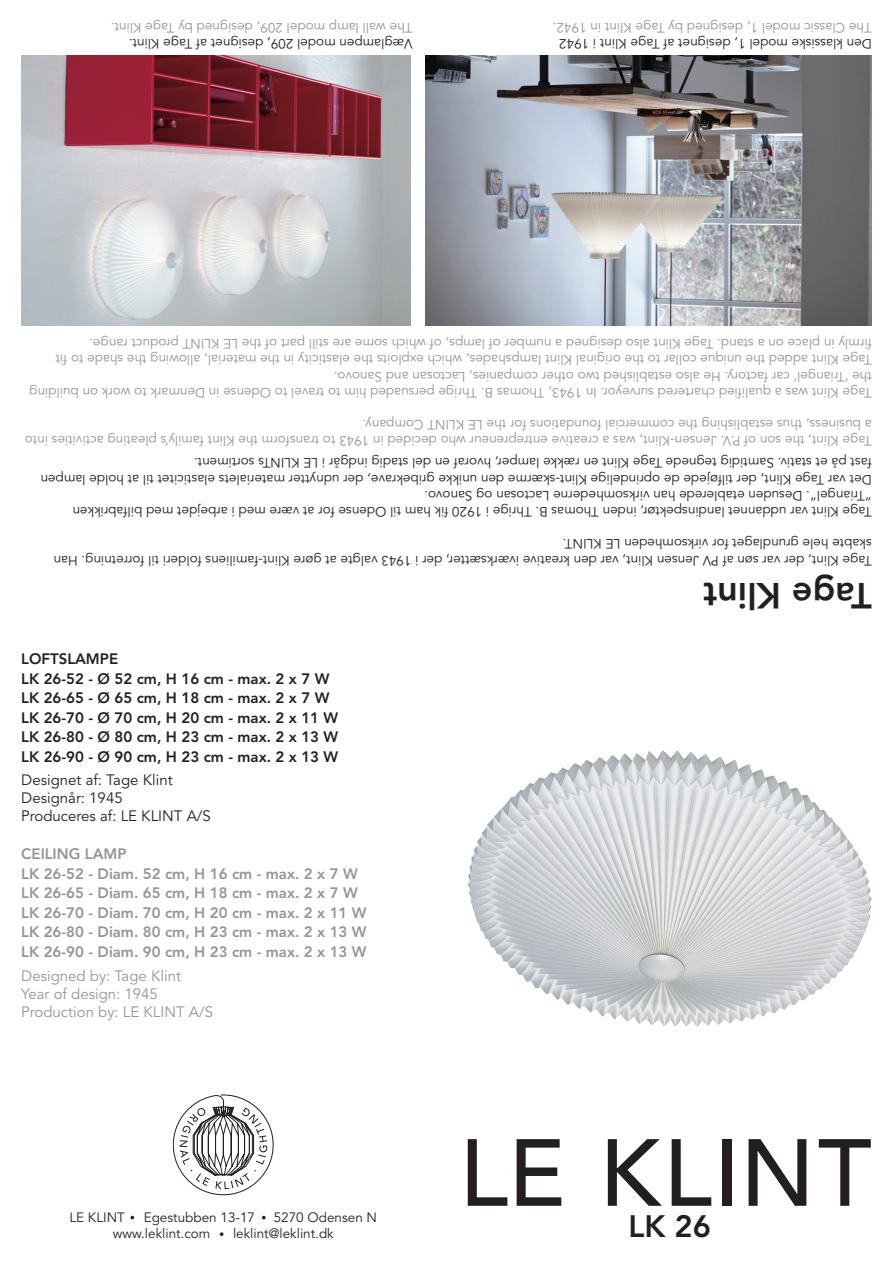
<style>
.page{position:relative;width:893px;height:1263px;background:#fff}
.page>*{position:absolute;margin:0;border:0;box-sizing:border-box;transform-origin:0 0}
.t1{font:800 36px "Avenir";color:#231f20}
.t2{font:800 30.75px "Avenir";color:#231f20}
.t3{font:800 15px/19.5px "Avenir";color:#939598}
.t4{font:800 15px/19.5px "Avenir";color:#231f20}
.t5{font:15px/18px "Avenir";color:#939598}
.t6{font:15px/18px "Avenir";color:#231f20}
.t7{font:13.5px/16.2px "Avenir";color:#231f20}
.t8{font:13.5px/16.2px "Avenir";color:#939598}
</style>
<div class="page">
<svg style="left:468px;top:1139px;width:39px;height:67px"></svg>
<svg style="left:517px;top:1139px;width:44px;height:67px"></svg>
<svg style="left:608px;top:1139px;width:54px;height:67px"></svg>
<svg style="left:672px;top:1139px;width:39px;height:67px"></svg>
<div style="left:722px;top:1139px;width:9px;height:67px;background:#231f20"></div>
<svg style="left:749px;top:1139px;width:57px;height:67px"></svg>
<svg style="left:819px;top:1139px;width:52px;height:67px"></svg>
<svg style="left:173px;top:1094px;width:100px;height:101px"></svg>
<svg style="left:262px;top:1216px;width:4px;height:3px"></svg>
<svg style="left:220px;top:1232px;width:3px;height:4px"></svg>
<img style="left:468px;top:750px;width:404px;height:277px">
<img style="left:425px;top:56px;width:447px;height:270px">
<img style="left:21px;top:56px;width:390px;height:270px">
<p class="t8" style="left:412px;top:35px;width:303px;rotate:-180deg">The wall lamp model 209, designed by Tage Klint.</p>
<p class="t7" style="left:412px;top:52px;width:285px;rotate:-180deg">Væglampen model 209, designet af Tage Klint.</p>
<p class="t8" style="left:872px;top:35px;width:320px;rotate:-180deg">The Classic model 1, designed by Tage Klint in 1942.</p>
<p class="t7" style="left:872px;top:52px;width:314px;rotate:-180deg">Den klassiske model 1, designet af Tage Klint i 1942</p>
<p class="t8" style="left:872px;top:400px;width:844px;rotate:-180deg">Tage Klint was a qualified chartered surveyor. In 1943, Thomas B. Thrige persuaded him to travel to Odense in Denmark to work on building the ‘Triangel’ car factory. He also established two other companies, Lactosan and Sanovo.<br>Tage Klint added the unique collar to the original Klint lampshades, which exploits the elasticity in the material, allowing the shade to fit firmly in place on a stand. Tage Klint also designed a number of lamps, of which some are still part of the LE KLINT product range.</p>
<p class="t8" style="left:872px;top:449px;width:848px;rotate:-180deg">Tage Klint, the son of P.V. Jensen-Klint, was a creative entrepreneur who decided in 1943 to transform the Klint family’s pleating activities into a business, thus establishing the commercial foundations for the LE KLINT Company.</p>
<p class="t7" style="left:872px;top:519px;width:833px;rotate:-180deg">Tage Klint var uddannet landinspektør, inden Thomas B. Thrige i 1920 fik ham til Odense for at være med i arbejdet med bilfabrikken “Triangel”. Desuden etablerede han virksomhederne Lactosan og Sanovo.<br>Det var Tage Klint, der tilføjede de oprindelige Klint-skærme den unikke gribekrave, der udnytter materialets elasticitet til at holde lampen fast på et stativ. Samtidig tegnede Tage Klint en række lamper, hvoraf en del stadig indgår i LE KLINTs sortiment.</p>
<p class="t7" style="left:872px;top:568px;width:820px;rotate:-180deg">Tage Klint, der var søn af PV Jensen Klint, var den kreative iværksætter, der i 1943 valgte at gøre Klint-familiens folderi til forretning. Han skabte hele grundlaget for virksomheden LE KLINT.</p>
<p class="t4" style="left:21px;top:649px;width:319px">LOFTSLAMPE<br>LK 26-52 - Ø 52 cm, H 16 cm - max. 2 x 7 W<br>LK 26-65 - Ø 65 cm, H 18 cm - max. 2 x 7 W<br>LK 26-70 - Ø 70 cm, H 20 cm - max. 2 x 11 W<br>LK 26-80 - Ø 80 cm, H 23 cm - max. 2 x 13 W<br>LK 26-90 - Ø 90 cm, H 23 cm - max. 2 x 13 W</p>
<p class="t6" style="left:21px;top:771px;width:191px">Designet af: Tage Klint<br>Designår: 1945<br>Produceres af: LE KLINT A/S</p>
<p class="t3" style="left:21px;top:844px;width:347px">CEILING LAMP<br>LK 26-52 - Diam. 52 cm, H 16 cm - max. 2 x 7 W LK 26-65 - Diam. 65 cm, H 18 cm - max. 2 x 7 W LK 26-70 - Diam. 70 cm, H 20 cm - max. 2 x 11 W LK 26-80 - Diam. 80 cm, H 23 cm - max. 2 x 13 W LK 26-90 - Diam. 90 cm, H 23 cm - max. 2 x 13 W</p>
<p class="t5" style="left:21px;top:968px;width:193px">Designed by: Tage Klint<br>Year of design: 1945<br>Production by: LE KLINT A/S</p>
<p class="t7" style="left:69px;top:1210px;width:57px">LE KLINT</p>
<p class="t7" style="left:144px;top:1210px;width:113px">Egestubben 13-17</p>
<p class="t7" style="left:274px;top:1210px;width:105px">5270 Odensen N</p>
<p class="t7" style="left:113px;top:1226px;width:99px">www.leklint.com</p>
<p class="t7" style="left:233px;top:1226px;width:102px">leklint@leklint.dk</p>
<h1 class="t1" style="left:872px;top:617px;width:170px;rotate:-180deg">Tage Klint</h1>
<h2 class="t2" style="left:628px;top:1208px;width:84px">LK 26</h2>
</div>
